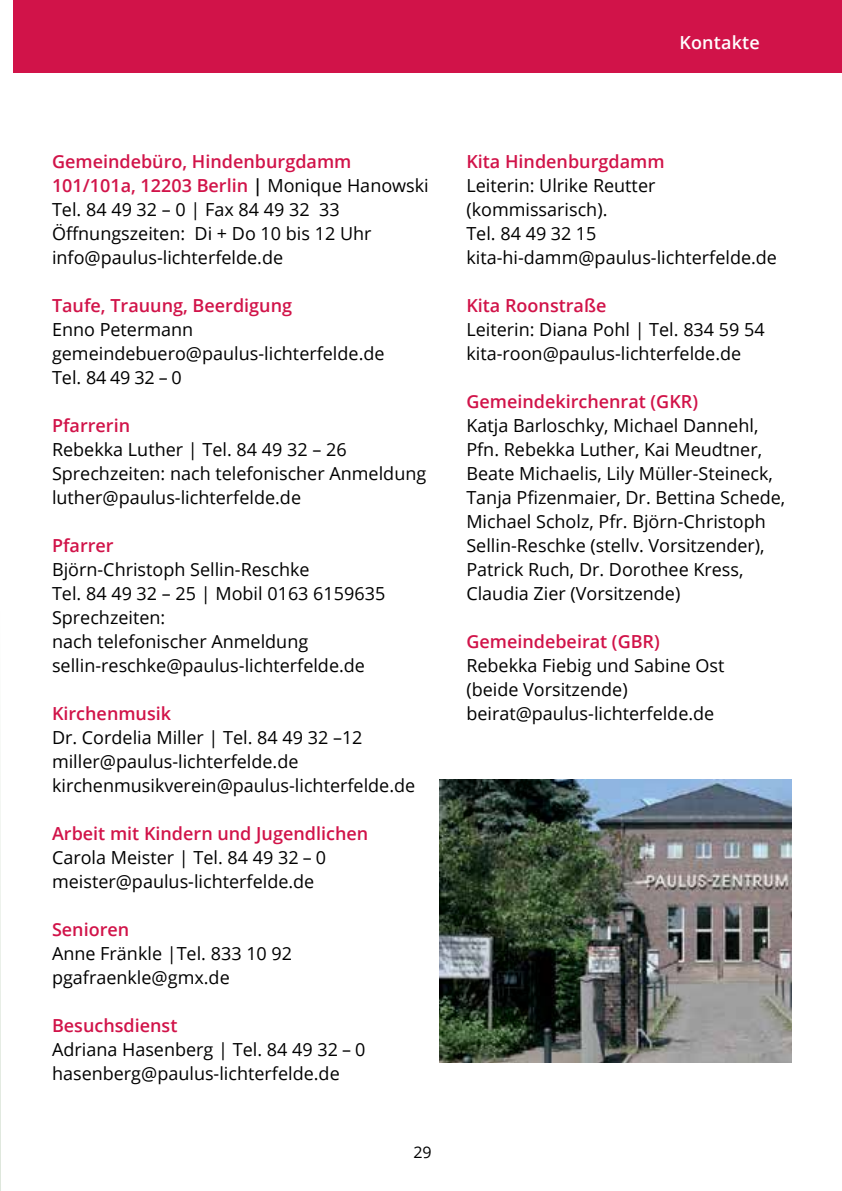
<style>
.page{position:relative;width:842px;height:1191px;background:#fff}
.page>*{position:absolute;margin:0;border:0;box-sizing:border-box;transform-origin:0 0}
.t1{font:18px/24px "Open Sans";color:#000}
.t2{font:600 18px "Open Sans";color:#d11349}
.t3{font:600 18px "Open Sans";letter-spacing:.01em;color:#fff}
.t4{font:16px "Open Sans";color:#000}
.s1{font-weight:600;color:#d11349}
.s2{font-weight:600}
</style>
<div class="page">
<div style="left:13px;top:0;width:829px;height:72px;background:#d11349"></div>
<img style="left:439px;top:779px;width:353px;height:283px">
<p class="t3" style="left:679px;top:30px;width:82px">Kontakte</p>
<p class="t1" style="left:52px;top:149px;width:378px"><span class="s1">Gemeindebüro, H indenburgdamm 101/101a, 12203 Berlin</span> <span class="s2">|</span> Monique Hanowski Tel. 84 49 32 – 0 | Fax 84 49 32 33<br>Öffnungszeiten: Di + Do 10 bis 12 Uhr info@paulus-lichterfelde.de</p>
<p class="t2" style="left:52px;top:293px;width:242px">Taufe, Trauung, Beerdigung</p>
<p class="t1" style="left:52px;top:317px;width:334px">Enno Petermann gemeindebuero@paulus-lichterfelde.de<br>Tel. 84 49 32 – 0</p>
<p class="t2" style="left:52px;top:413px;width:80px">Pfarrerin</p>
<p class="t1" style="left:52px;top:437px;width:376px">Rebekka Luther | Tel. 84 49 32 – 26<br>Sprechzeiten: nach telefonischer Anmeldung luther@paulus-lichterfelde.de</p>
<p class="t2" style="left:52px;top:533px;width:63px">Pfarrer</p>
<p class="t1" style="left:52px;top:557px;width:335px">Björn-Christoph Sellin-Reschke<br>Tel. 84 49 32 – 25 | Mobil 0163 6159635<br>Sprechzeiten:<br>nach telefonischer Anmeldung sellin-reschke@paulus-lichterfelde.de</p>
<p class="t2" style="left:52px;top:701px;width:121px">Kirchenmusik</p>
<p class="t1" style="left:52px;top:725px;width:365px">Dr. Cordelia Miller | Tel. 84 49 32 –12 miller@paulus-lichterfelde.de kirchenmusikverein@paulus-lichterfelde.de</p>
<p class="t2" style="left:52px;top:821px;width:318px">Arbeit mit Kindern und Jugendlichen</p>
<p class="t1" style="left:52px;top:845px;width:276px">Carola Meister | Tel. 84 49 32 – 0 meister@paulus-lichterfelde.de</p>
<p class="t2" style="left:52px;top:917px;width:79px">Senioren</p>
<p class="t1" style="left:52px;top:941px;width:242px">Anne Fränkle |Tel. 833 10 92 pgafraenkle@gmx.de</p>
<p class="t2" style="left:52px;top:1013px;width:127px">Besuchsdienst</p>
<p class="t1" style="left:52px;top:1037px;width:315px">Adriana Hasenberg | Tel. 84 49 32 – 0 hasenberg@paulus-lichterfelde.de</p>
<p class="t4" style="left:413px;top:1141px;width:20px">29</p>
<p class="t2" style="left:466px;top:149px;width:200px">Kita H indenburgdamm</p>
<p class="t1" style="left:466px;top:173px;width:312px">Leiterin: Ulrike Reutter (kommissarisch).<br>Tel. 84 49 32 15 kita-hi-damm@paulus-lichterfelde.de</p>
<p class="t2" style="left:466px;top:293px;width:142px">Kita Roonstraße</p>
<p class="t1" style="left:466px;top:317px;width:300px">Leiterin: Diana Pohl | Tel. 834 59 54 kita-roon@paulus-lichterfelde.de</p>
<p class="t2" style="left:466px;top:389px;width:233px">Gemeindekirchenrat (GKR)</p>
<p class="t1" style="left:466px;top:413px;width:320px">Katja Barloschky, Michael Dannehl, Pfn. Rebekka Luther, Kai Meudtner, Beate Michaelis, Lily Müller-Steineck, Tanja Pfizenmaier, Dr. Bettina Schede, Michael Scholz, Pfr. Björn-Christoph Sellin-Reschke (stellv. Vorsitzender), Patrick Ruch, Dr. Dorothee Kress, Claudia Zier (Vorsitzende)</p>
<p class="t2" style="left:466px;top:629px;width:195px">Gemeindebeirat (GBR)</p>
<p class="t1" style="left:466px;top:653px;width:260px">Rebekka Fiebig und Sabine Ost (beide Vorsitzende) beirat@paulus-lichterfelde.de</p>
</div>
